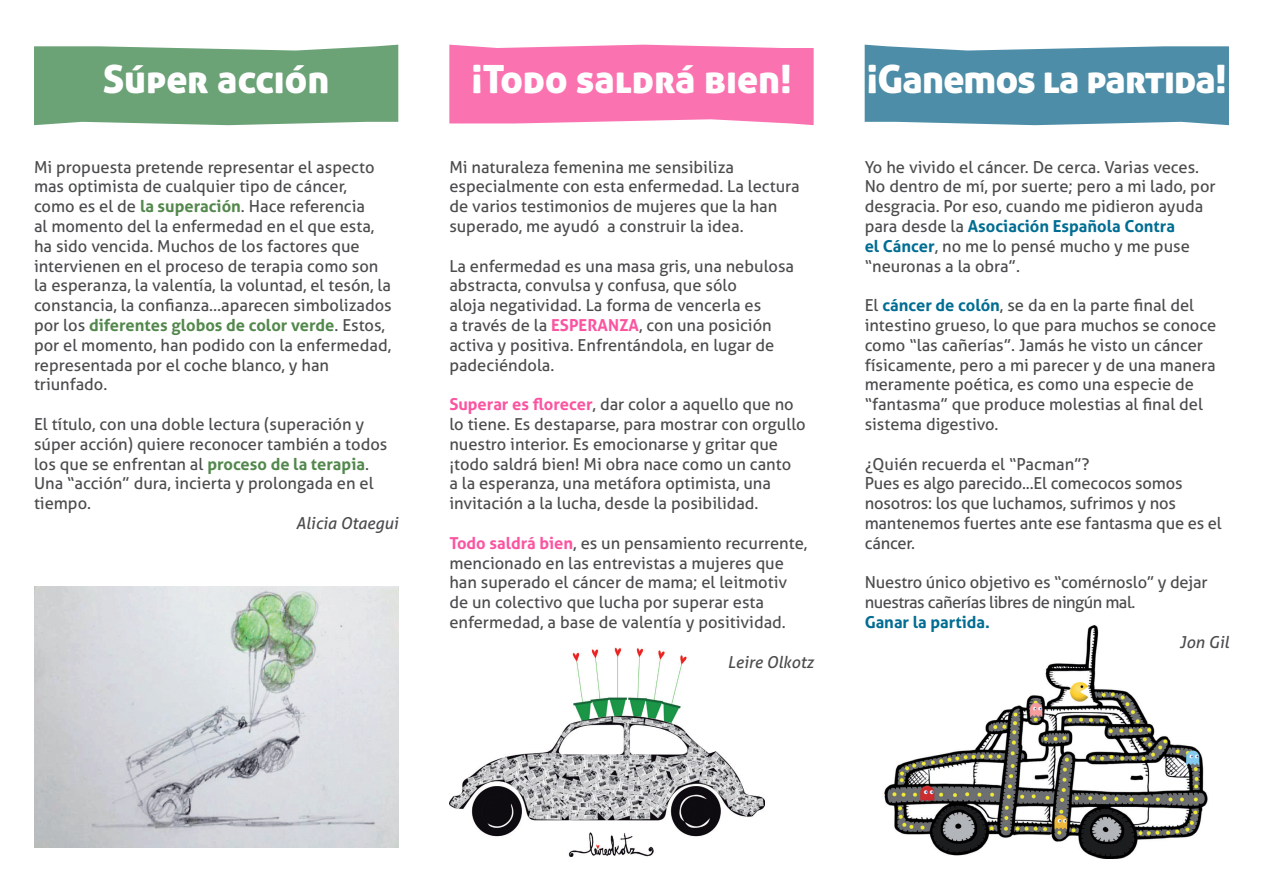
<style>
.page{position:relative;width:1263px;height:893px;background:#fff}
.page>*{position:absolute;margin:0;border:0;box-sizing:border-box;transform-origin:0 0}
.titulos{font:39px "Aller Display";letter-spacing:-.005em;color:#fff}
.Paragraph_Style_1{font:16.5px/19.8px "Aller";color:#4b4c4d}
.Paragraph_Style_1-2{font:16.5px/19.8px "Aller";letter-spacing:-.025em;color:#4b4c4d}
.Paragraph_Style_1-3{font:italic 16.5px "Aller";color:#4b4c4d}
.s1{font-weight:700;color:#53884d}
.s2{font-weight:700;color:#fb54a0}
.s3{font-weight:700;color:#006d92}
</style>
<div class="page">
<img style="left:449px;top:647px;width:315px;height:209px">
<div style="left:34px;top:45px;width:364px;height:80px;background:#6ba276"></div>
<svg style="left:449px;top:45px;width:365px;height:80px;background:#fb7ab4"></svg>
<img style="left:34px;top:586px;width:364px;height:261px">
<div style="left:865px;top:45px;width:364px;height:80px;background:#4d8da7"></div>
<img style="left:884px;top:625px;width:324px;height:234px">
<p class="titulos" style="left:103px;top:55px;width:228px">Súper acción</p>
<p class="Paragraph_Style_1" style="left:34px;top:157px;width:359px">Mi propuesta pretende representar el aspecto mas optimista de cualquier tipo de cáncer, como es el de <span class="s1">la superación</span>. Hace referencia<br>al momento del la enfermedad en el que esta, ha sido vencida. Muchos de los factores que intervienen en el proceso de terapia como son la esperanza, la valentía, la voluntad, el tesón, la constancia, la confianza…aparecen simbolizados por los <span class="s1">diferentes globos de color verde</span>. Estos, por el momento, han podido con la enfermedad, representada por el coche blanco, y han triunfado.</p>
<p class="Paragraph_Style_1" style="left:34px;top:414px;width:355px">El título, con una doble lectura (superación y súper acción) quiere reconocer también a todos los que se enfrentan al <span class="s1">proceso de la terapia</span>.<br>Una “acción” dura, incierta y prolongada en el tiempo.</p>
<p class="Paragraph_Style_1-3" style="left:296px;top:513px;width:104px">Alicia Otaegui</p>
<p class="titulos" style="left:471px;top:55px;width:322px">¡Todo saldrá bien!</p>
<p class="titulos" style="left:867px;top:55px;width:362px">¡Ganemos la partida!</p>
<p class="Paragraph_Style_1" style="left:449px;top:157px;width:352px">Mi naturaleza femenina me sensibiliza especialmente con esta enfermedad. La lectura de varios testimonios de mujeres que la han superado, me ayudó a construir la idea.</p>
<p class="Paragraph_Style_1" style="left:449px;top:256px;width:346px">La enfermedad es una masa gris, una nebulosa abstracta, convulsa y confusa, que sólo<br>aloja negatividad. La forma de vencerla es<br>a través de la <span class="s2">ESPERANZA</span>, con una posición activa y positiva. Enfrentándola, en lugar de padeciéndola.</p>
<p class="Paragraph_Style_1" style="left:449px;top:394px;width:358px"><span class="s2">Superar es florecer</span>, dar color a aquello que no lo tiene. Es destaparse, para mostrar con orgullo nuestro interior. Es emocionarse y gritar que ¡todo saldrá bien! Mi obra nace como un canto<br>a la esperanza, una metáfora optimista, una invitación a la lucha, desde la posibilidad.</p>
<p class="Paragraph_Style_1" style="left:449px;top:533px;width:359px"><span class="s2">Todo saldrá bien</span>, es un pensamiento recurrente, mencionado en las entrevistas a mujeres que han superado el cáncer de mama; el leitmotiv de un colectivo que lucha por superar esta enfermedad, a base de valentía y positividad.</p>
<p class="Paragraph_Style_1-3" style="left:727px;top:652px;width:88px">Leire Olkotz</p>
<p class="Paragraph_Style_1" style="left:865px;top:157px;width:352px">Yo he vivido el cáncer. De cerca. Varias veces.<br>No dentro de mí, por suerte; pero a mi lado, por desgracia. Por eso, cuando me pidieron ayuda para desde la <span class="s3">Asociación Española Contra<br>el Cáncer</span>, no me lo pensé mucho y me puse “neuronas a la obra”.</p>
<p class="Paragraph_Style_1" style="left:865px;top:295px;width:353px">El <span class="s3">cáncer de colón</span>, se da en la parte final del intestino grueso, lo que para muchos se conoce como “las cañerías”. Jamás he visto un cáncer físicamente, pero a mi parecer y de una manera meramente poética, es como una especie de “fantasma” que produce molestias al final del sistema digestivo.</p>
<p class="Paragraph_Style_1" style="left:865px;top:454px;width:226px">¿Quién recuerda el “Pacman”?</p>
<p class="Paragraph_Style_1" style="left:865px;top:474px;width:359px">Pues es algo parecido...El comecocos somos nosotros: los que luchamos, sufrimos y nos mantenemos fuertes ante ese fantasma que es el cáncer.</p>
<p class="Paragraph_Style_1-2" style="left:865px;top:573px;width:345px">Nuestro único objetivo es “comérnoslo” y dejar nuestras cañerías libres de ningún mal.<br><span class="s3">Ganar la partida.</span></p>
<p class="Paragraph_Style_1-3" style="left:1179px;top:632px;width:51px">Jon Gil</p>
</div>
